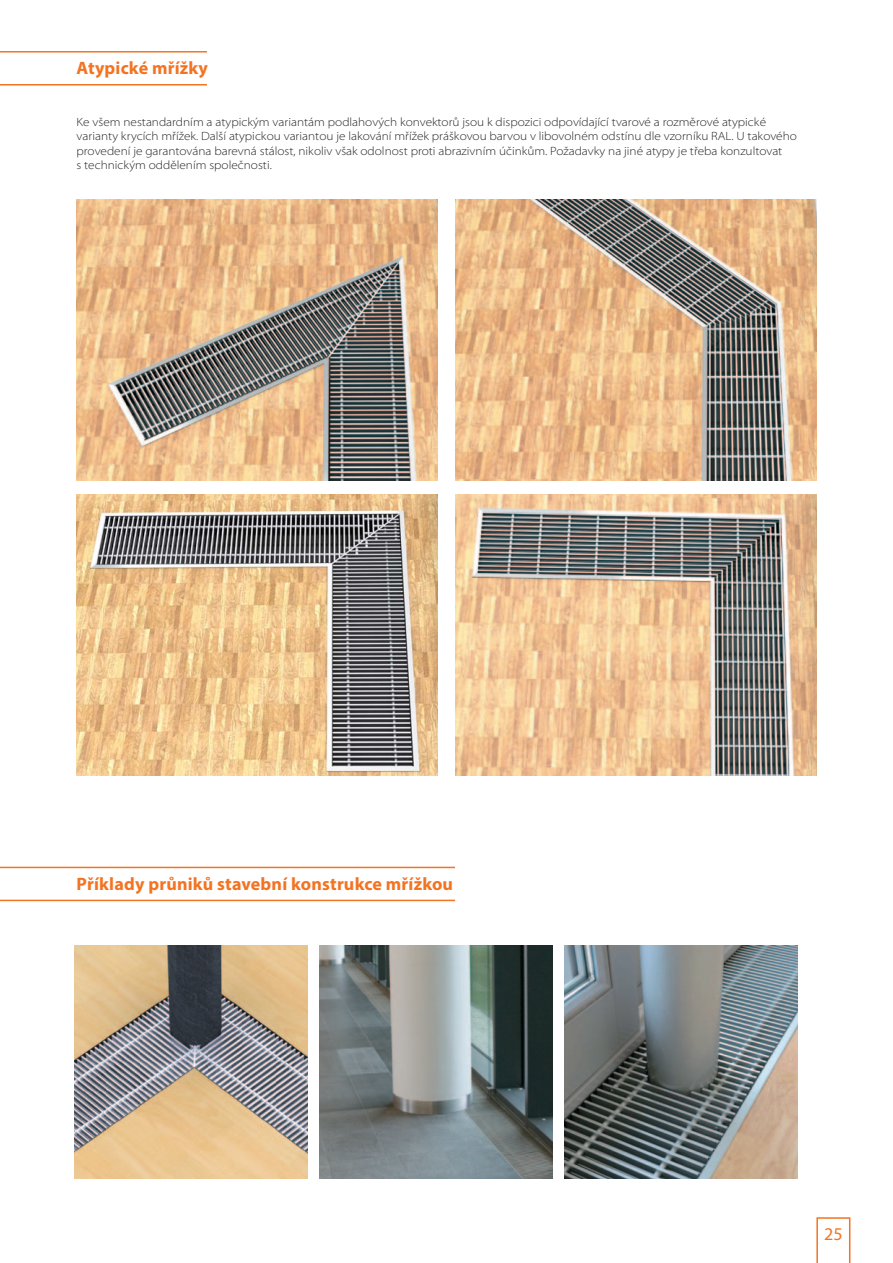
<style>
.page{position:relative;width:893px;height:1263px;background:#fff}
.page>*{position:absolute;margin:0;border:0;box-sizing:border-box;transform-origin:0 0}
.t1{font:700 18px "Myriad Pro";letter-spacing:.01em;color:#f47321}
.t2{font:18px "Myriad Pro";color:#f47321}
.t3{font:300 semi-expanded 12px/14.4px "Myriad Pro";color:#231f20}
</style>
<div class="page">
<svg style="left:816px;top:1217px;width:34px;height:46px"></svg>
<hr style="left:0;top:51px;width:207px;height:2px;background:#f47321">
<hr style="left:0;top:867px;width:455px;height:1px;background:#f47321">
<hr style="left:0;top:84px;width:207px;height:1px;background:#f47321">
<hr style="left:0;top:900px;width:455px;height:1px;background:#f47321">
<img style="left:77px;top:200px;width:361px;height:280px">
<img style="left:77px;top:495px;width:361px;height:280px">
<img style="left:455px;top:200px;width:361px;height:280px">
<img style="left:455px;top:495px;width:361px;height:280px">
<img style="left:319px;top:945px;width:233px;height:234px">
<img style="left:564px;top:945px;width:233px;height:234px">
<img style="left:74px;top:945px;width:234px;height:234px">
<h1 class="t1" style="left:77px;top:56px;width:133px">Atypické mřížky</h1>
<p class="t3" style="left:77px;top:115px;width:722px">Ke všem nestandardním a atypickým variantám podlahových konvektorů jsou k dispozici odpovídající tvarové a rozměrové atypické varianty krycích mřížek. Další atypickou variantou je lakování mřížek práškovou barvou v libovolném odstínu dle vzorníku RAL. U takového provedení je garantována barevná stálost, nikoliv však odolnost proti abrazivním účinkům. Požadavky na jiné atypy je třeba konzultovat<br>s technickým oddělením společnosti.</p>
<h1 class="t1" style="left:77px;top:872px;width:378px">Příklady průniků stavební konstrukce mřížkou</h1>
<h1 class="t2" style="left:824px;top:1223px;width:20px">25</h1>
</div>
